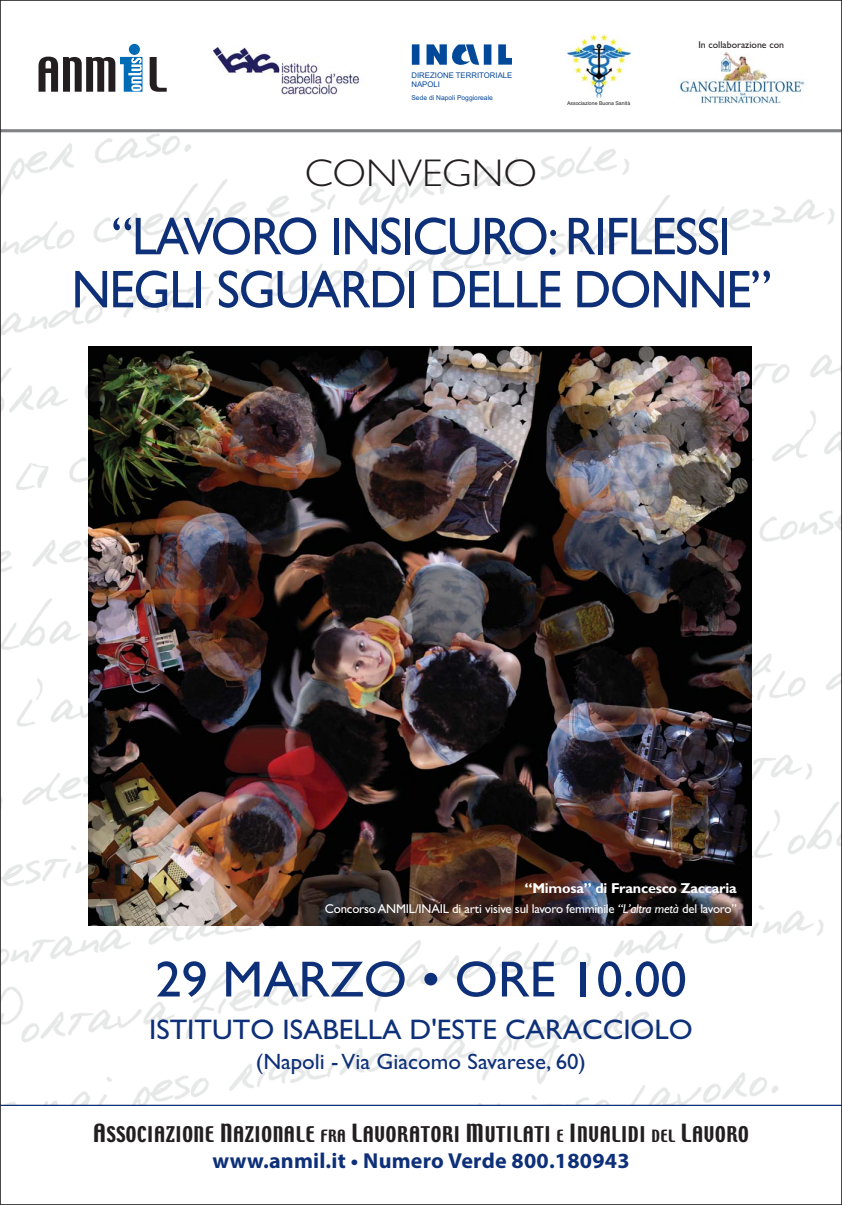
<style>
.page{position:relative;width:842px;height:1205px;background:#fff}
.page>*{position:absolute;margin:0;border:0;box-sizing:border-box;transform-origin:0 0}
.t1{font:53.38px/53.1px "Gill Sans";letter-spacing:-.025em;color:#0e3078;text-align:center;scale:.94 1}
.t2{font:51px "Gill Sans";color:#0e3078}
.t3{font:300 38.75px "Gill Sans";color:#231f20;scale:1.06 1}
.t4{font:28.25px "Gill Sans";color:#0e3078}
.t5{font:22.25px "Gill Sans";color:#0e3078}
.t6{font:700 21.62px "Myriad Pro";letter-spacing:.01em;color:#0e3078}
.t7{font:19.25px "Techno";letter-spacing:.035em;color:#231f20}
.t8{font:700 14.38px "Gill Sans";letter-spacing:-.015em;color:#fff}
.t9{font:12.88px "Gill Sans";letter-spacing:-.015em;color:#fff}
.t10{font:9.88px "Gill Sans";color:#231f20}
.t11{font:7.75px/9.4px "Arial";color:#084899}
.t12{font:6.75px "Arial";color:#084899}
.t13{font:5.12px "Helvetica";color:#231f20}
.s1{font-style:italic}
.s2{font-size:22.25px}
.s3{font-size:22.38px}
.s4{font-size:15px}
</style>
<div class="page">
<img style="left:2px;top:132px;width:838px;height:972px">
<hr style="left:0;top:1104px;width:842px;height:2px;background:#0e3078">
<img style="left:88px;top:346px;width:663px;height:579px">
<hr style="left:0;top:129px;width:842px;height:3px;background:#808285">
<div style="left:129px;top:44px;width:11px;height:11px;background:#006cb6;border-radius:50%"></div>
<svg style="left:39px;top:57px;width:128px;height:35px"></svg>
<img style="left:678px;top:52px;width:127px;height:52px">
<img style="left:214px;top:47px;width:146px;height:48px">
<img style="left:567px;top:35px;width:63px;height:65px">
<svg style="left:412px;top:44px;width:100px;height:21px"></svg>
<p class="t11" style="left:411px;top:71px;width:102px">DIREZIONE TERRITORIALE<br>NAPOLI</p>
<p class="t12" style="left:411px;top:95px;width:83px">Sede di Napoli Poggioreale</p>
<p class="t13" style="left:567px;top:101px;width:65px">Associazione Buona Sanità</p>
<p class="t10" style="left:698px;top:41px;width:87px">In collaborazione con</p>
<h3 class="t3" style="left:305px;top:159px;width:221px">CONVEGNO</h3>
<h1 class="t1" style="left:71px;top:216px;width:746px">“LAVORO INSICURO: RIFLESSI<br>NEGLI SGUARDI DELLE DONNE”</h1>
<p class="t8" style="left:524px;top:883px;width:214px">“Mimosa” di Francesco Zaccaria</p>
<p class="t9" style="left:325px;top:904px;width:413px">Concorso ANMIL/INAIL di arti visive sul lavoro femminile <span class="s1">“L’altra metà</span> del lavoro”</p>
<h2 class="t2" style="left:155px;top:961px;width:533px">29 MARZO • ORE 10.00</h2>
<h3 class="t4" style="left:149px;top:1019px;width:545px">ISTITUTO ISABELLA D'ESTE CARACCIOLO</h3>
<h3 class="t5" style="left:256px;top:1053px;width:331px">(Napoli - Via Giacomo Savarese, 60)</h3>
<h3 class="t7" style="left:93px;top:1123px;width:657px"><span class="s2">A</span>SSOCIAZIONE <span class="s3">N</span>AZIONALE <span class="s4">FRA</span> <span class="s2">L</span>AVORATORI <span class="s2">M</span>UTILATI <span class="s4">E</span> <span class="s2">I</span>NVALIDI <span class="s4">DEL</span> <span class="s2">L</span>AVORO</h3>
<h3 class="t6" style="left:212px;top:1148px;width:418px">www.anmil.it • Numero Verde 800.180943</h3>
</div>
